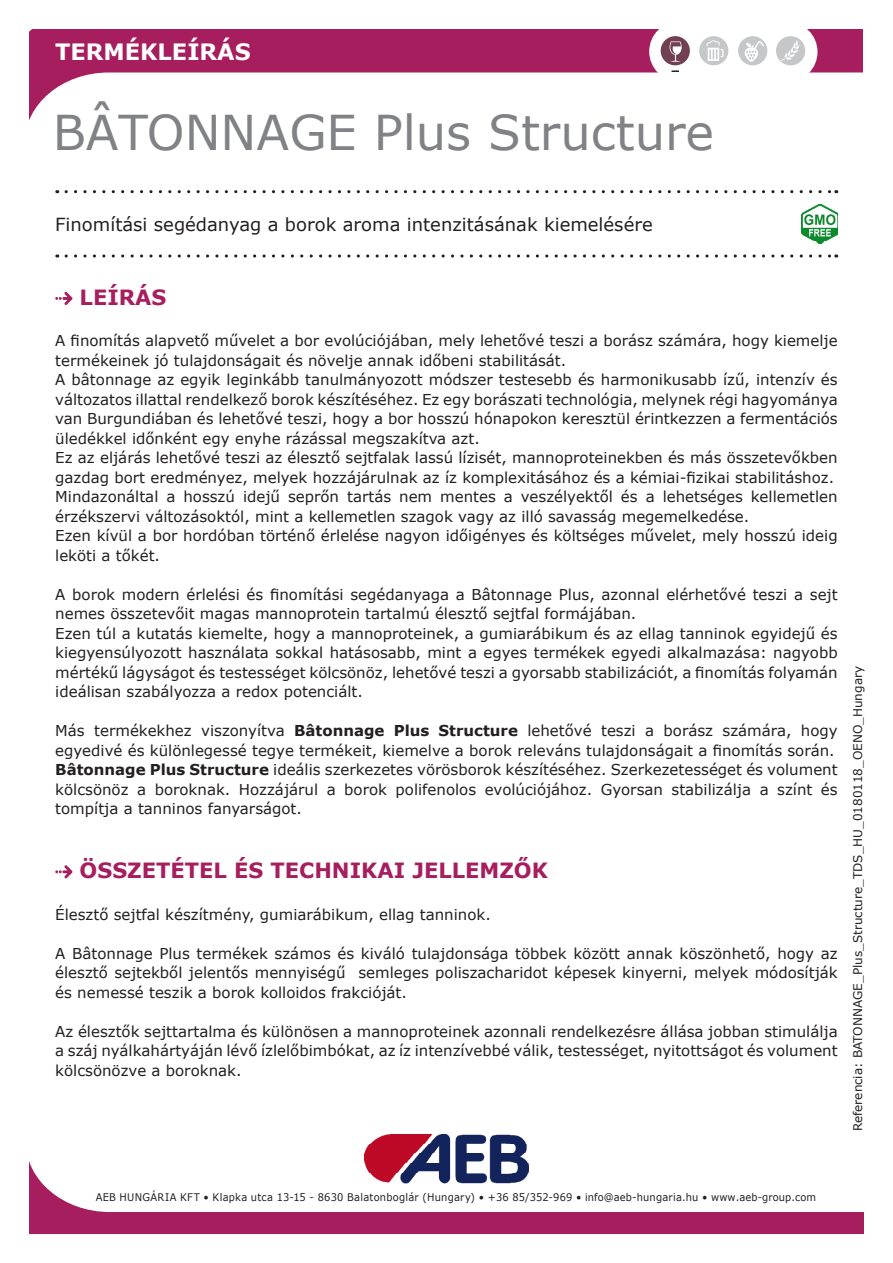
<style>
.page{position:relative;width:893px;height:1263px;background:#fff}
.page>*{position:absolute;margin:0;border:0;box-sizing:border-box;transform-origin:0 0}
.t1{font:48px "Verdana";color:#808285}
.t2{font:700 22.5px "Verdana";color:#fff}
.t3{font:700 21px "Verdana";color:#a71e5f}
.t4{font:18px "Verdana";color:#231f20}
.t5{font:15px/19.5px "Verdana";color:#231f20}
.t6{font:12px "Verdana";color:#231f20}
.t7{font:10.5px "Verdana";letter-spacing:.02em;color:#231f20;scale:.94 1}
.s1{font-weight:700}
</style>
<div class="page">
<svg style="left:30px;top:1164px;width:834px;height:69px"></svg>
<svg style="left:66px;top:190px;width:771px;height:3px"></svg>
<svg style="left:66px;top:254px;width:771px;height:4px"></svg>
<svg style="left:29px;top:30px;width:834px;height:91px"></svg>
<svg style="left:649px;top:21px;width:167px;height:61px"></svg>
<div style="left:650px;top:22px;width:167px;height:60px;background:#fff;border-radius:30px"></div>
<svg style="left:671px;top:70px;width:8px;height:2px"></svg>
<div style="left:776px;top:36px;width:29px;height:29px;background:#c6c7c8;border-radius:50%"></div>
<svg style="left:780px;top:40px;width:20px;height:21px"></svg>
<div style="left:738px;top:36px;width:29px;height:29px;background:#c6c7c8;border-radius:50%"></div>
<div style="left:661px;top:36px;width:29px;height:29px;background:#724053;border-radius:50%"></div>
<div style="left:699px;top:36px;width:29px;height:29px;background:#c6c7c8;border-radius:50%"></div>
<svg style="left:706px;top:40px;width:17px;height:21px"></svg>
<svg style="left:670px;top:41px;width:12px;height:21px"></svg>
<svg style="left:745px;top:41px;width:19px;height:21px"></svg>
<img style="left:364px;top:1134px;width:165px;height:49px">
<svg style="left:55px;top:292px;width:17px;height:13px"></svg>
<svg style="left:55px;top:865px;width:17px;height:13px"></svg>
<img style="left:802px;top:204px;width:36px;height:39px">
<h2 class="t2" style="left:55px;top:36px;width:197px">TERMÉKLEÍRÁS</h2>
<p class="t1" style="left:53px;top:100px;width:663px">BÂTONNAGE Plus Structure</p>
<p class="t4" style="left:55px;top:212px;width:599px">Finomítási segédanyag a borok aroma intenzitásának kiemelésére</p>
<p class="t3" style="left:80px;top:282px;width:88px">LEÍRÁS</p>
<p class="t5" style="left:55px;top:331px;width:784px">A finomítás alapvető művelet a bor evolúciójában, mely lehetővé teszi a borász számára, hogy kiemelje termékeinek jó tulajdonságait és növelje annak időbeni stabilitását.</p>
<p class="t5" style="left:55px;top:370px;width:784px;text-align:justify">A bâtonnage az egyik leginkább tanulmányozott módszer testesebb és harmonikusabb ízű, intenzív és változatos illattal rendelkező borok készítéséhez. Ez egy borászati technológia, melynek régi hagyománya van Burgundiában és lehetővé teszi, hogy a bor hosszú hónapokon keresztül érintkezzen a fermentációs üledékkel időnként egy enyhe rázással megszakítva azt.</p>
<p class="t5" style="left:55px;top:448px;width:784px">Ez az eljárás lehetővé teszi az élesztő sejtfalak lassú lízisét, mannoproteinekben és más összetevőkben gazdag bort eredményez, melyek hozzájárulnak az íz komplexitásához és a kémiai-fizikai stabilitáshoz.</p>
<p class="t5" style="left:55px;top:487px;width:784px">Mindazonáltal a hosszú idejű seprőn tartás nem mentes a veszélyektől és a lehetséges kellemetlen érzékszervi változásoktól, mint a kellemetlen szagok vagy az illó savasság megemelkedése.</p>
<p class="t5" style="left:55px;top:526px;width:784px">Ezen kívül a bor hordóban történő érlelése nagyon időigényes és költséges művelet, mely hosszú ideig leköti a tőkét.</p>
<p class="t5" style="left:55px;top:584px;width:784px">A borok modern érlelési és finomítási segédanyaga a Bâtonnage Plus, azonnal elérhetővé teszi a sejt nemes összetevőit magas mannoprotein tartalmú élesztő sejtfal formájában.</p>
<p class="t5" style="left:55px;top:623px;width:784px;text-align:justify">Ezen túl a kutatás kiemelte, hogy a mannoproteinek, a gumiarábikum és az ellag tanninok egyidejű és kiegyensúlyozott használata sokkal hatásosabb, mint a egyes termékek egyedi alkalmazása: nagyobb mértékű lágyságot és testességet kölcsönöz, lehetővé teszi a gyorsabb stabilizációt, a finomítás folyamán ideálisan szabályozza a redox potenciált.</p>
<p class="t5" style="left:55px;top:721px;width:784px">Más termékekhez viszonyítva <span class="s1">Bâtonnage Plus Structure</span> lehetővé teszi a borász számára, hogy egyedivé és különlegessé tegye termékeit, kiemelve a borok releváns tulajdonságait a finomítás során.</p>
<p class="t5" style="left:55px;top:760px;width:784px;text-align:justify"><span class="s1">Bâtonnage Plus Structure</span> ideális szerkezetes vörösborok készítéséhez. Szerkezetességet és volument kölcsönöz a boroknak. Hozzájárul a borok polifenolos evolúciójához. Gyorsan stabilizálja a színt és tompítja a tanninos fanyarságot.</p>
<p class="t3" style="left:80px;top:856px;width:470px">ÖSSZETÉTEL ÉS TECHNIKAI JELLEMZŐK</p>
<p class="t5" style="left:55px;top:904px;width:437px">Élesztő sejtfal készítmény, gumiarábikum, ellag tanninok.</p>
<p class="t5" style="left:55px;top:943px;width:784px;text-align:justify">A Bâtonnage Plus termékek számos és kiváló tulajdonsága többek között annak köszönhető, hogy az élesztő sejtekből jelentős mennyiségű semleges poliszacharidot képesek kinyerni, melyek módosítják és nemessé teszik a borok kolloidos frakcióját.</p>
<p class="t5" style="left:55px;top:1021px;width:784px;text-align:justify">Az élesztők sejttartalma és különösen a mannoproteinek azonnali rendelkezésre állása jobban stimulálja a száj nyálkahártyáján lévő ízlelőbimbókat, az íz intenzívebbé válik, testességet, nyitottságot és volument kölcsönözve a boroknak.</p>
<p class="t6" style="left:850px;top:1131px;width:467px;rotate:-90deg">Referencia: BATONNAGE_Plus_Structure_TDS_HU_0180118_OENO_Hungary</p>
<p class="t7" style="left:96px;top:1190px;width:768px">AEB HUNGÁRIA KFT • Klapka utca 13-15 - 8630 Balatonboglár (Hungary) • +36 85/352-969 • info@aeb-hungaria.hu • www.aeb-group.com</p>
</div>
